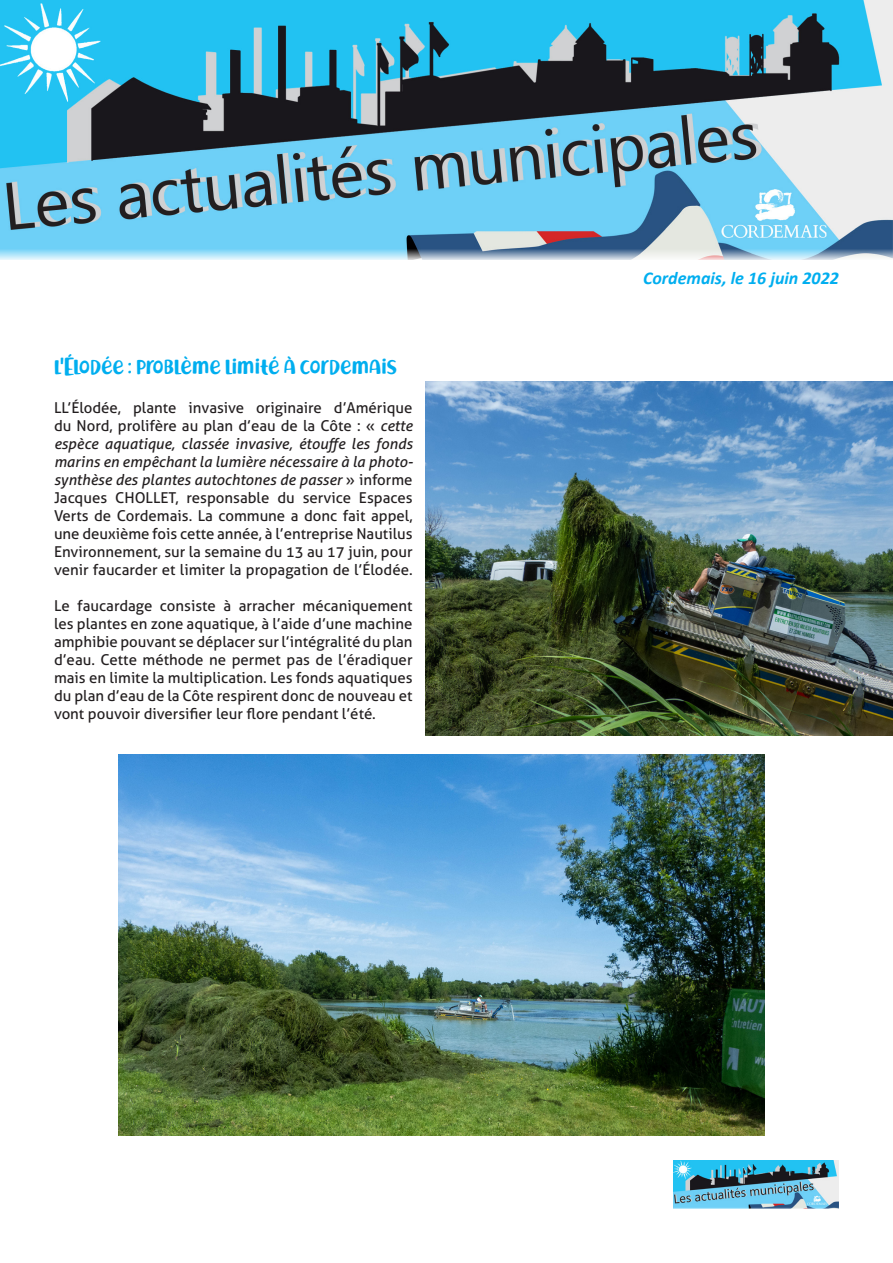
<style>
.page{position:relative;width:893px;height:1263px;background:#fff}
.page>*{position:absolute;margin:0;border:0;box-sizing:border-box;transform-origin:0 0}
.t1{font:21px "Richela Kids";letter-spacing:-.005em;color:#00aeef}
.t2{font:italic 700 18px "Calibri";color:#00aeef}
.t3{font:15px/18px "Aller";color:#231f20;text-align:justify}
.s1{font-style:italic}
</style>
<div class="page">
<img style="left:0;top:0;width:893px;height:260px">
<img style="left:674px;top:1161px;width:165px;height:48px">
<img style="left:426px;top:382px;width:467px;height:353px">
<img style="left:118px;top:755px;width:646px;height:380px">
<p class="t1" style="left:54px;top:354px;width:344px">L’ÉLODÉE : PROBLÈME LIMITÉ À CORDEMAIS</p>
<p class="t3" style="left:54px;top:399px;width:360px">LL’Élodée, plante invasive originaire d’Amérique du Nord, prolifère au plan d’eau de la Côte : « <span class="s1">cette espèce aquatique, classée invasive, étouffe les fonds marins en empêchant la lumière nécessaire à la photo&shy;synthèse des plantes autochtones de passer</span> » informe Jacques CHOLLET, responsable du service Espaces Verts de Cordemais. La commune a donc fait appel, une deuxième fois cette année, à l’entreprise Nautilus Environnement, sur la semaine du 13 au 17 juin, pour venir faucarder et limiter la propagation de l’Élodée.</p>
<p class="t3" style="left:54px;top:597px;width:360px">Le faucardage consiste à arracher mécaniquement les plantes en zone aquatique, à l’aide d’une machine amphibie pouvant se déplacer sur l’intégralité du plan d’eau. Cette méthode ne permet pas de l’éradiquer mais en limite la multiplication. Les fonds aquatiques du plan d’eau de la Côte respirent donc de nouveau et vont pouvoir diversifier leur flore pendant l’été.</p>
<p class="t2" style="left:643px;top:265px;width:197px">Cordemais, le 16 juin 2022</p>
</div>
